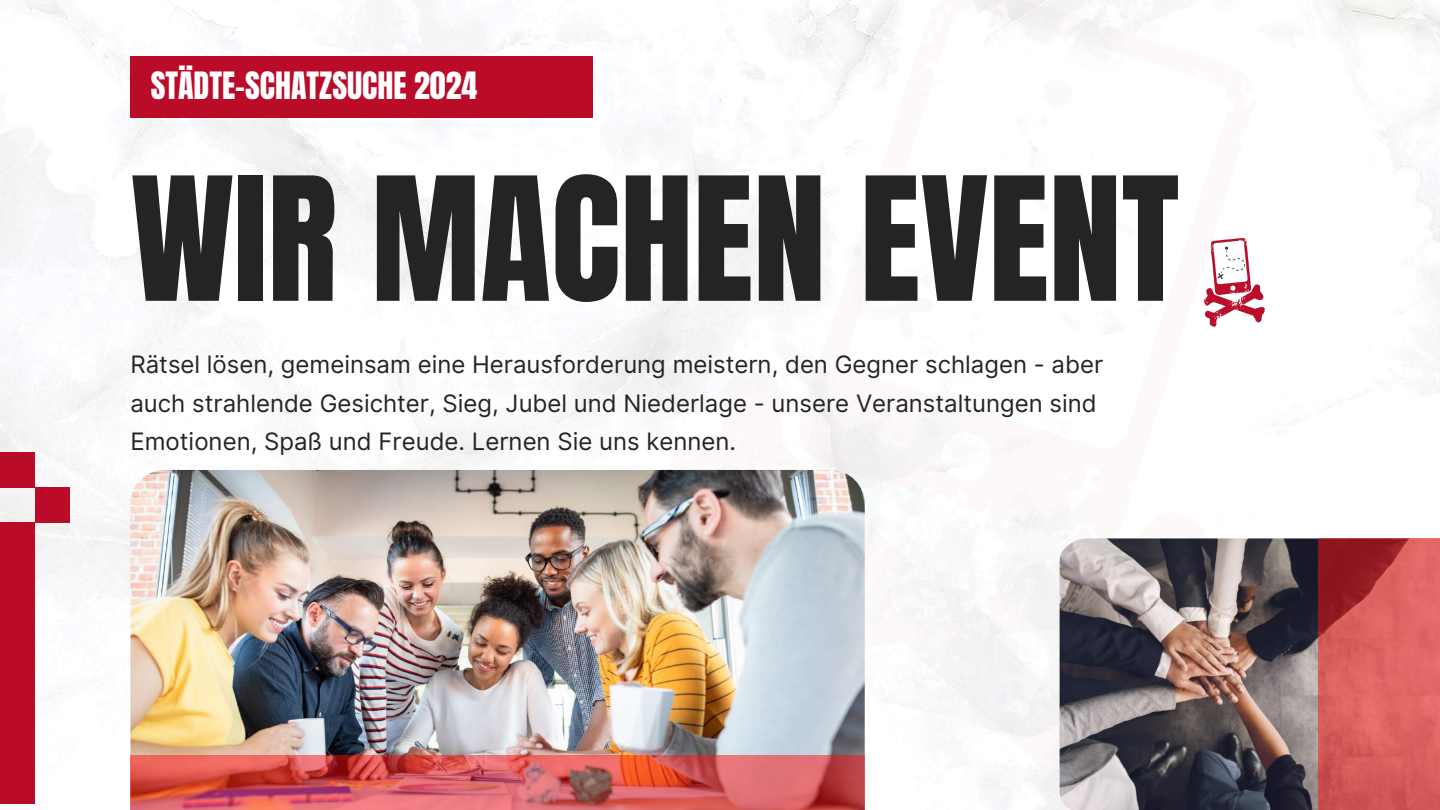
<style>
.page{position:relative;width:1440px;height:810px;background:#fff}
.page>*{position:absolute;margin:0;border:0;box-sizing:border-box;transform-origin:0 0}
.t1{font:146px "Anton";color:#242424}
.t2{font:32px "Anton";color:#fff}
.t3{font:24px/38.2px "Inter";color:#242424}
</style>
<div class="page">
<img style="left:0;top:0;width:215px;height:701px">
<div style="left:130px;top:56px;width:463px;height:62px;background:#ba0c28"></div>
<div style="left:0;top:522px;width:35px;height:282px;background:#ba0c28"></div>
<img style="left:215px;top:0;width:1225px;height:810px">
<img style="left:130px;top:470px;width:735px;height:286px">
<img style="left:1060px;top:538px;width:259px;height:272px">
<svg style="left:1319px;top:538px;width:121px;height:272px;background:#cf5656"></svg>
<img style="left:130px;top:756px;width:735px;height:54px">
<div style="left:35px;top:487px;width:35px;height:35px;background:#ba0c28"></div>
<div style="left:0;top:452px;width:35px;height:36px;background:#ba0c28"></div>
<img style="left:1165px;top:234px;width:135px;height:96px">
<h2 class="t2" style="left:151px;top:63px;width:328px">STÄDTE-SCHATZSUCHE 2024</h2>
<h1 class="t1" style="left:130px;top:135px;width:1050px">WIR MACHEN EVENT</h1>
<p class="t3" style="left:130px;top:345px;width:974px">Rätsel lösen, gemeinsam eine Herausforderung meistern, den Gegner schlagen - aber auch strahlende Gesichter, Sieg, Jubel und Niederlage - unsere Veranstaltungen sind<br>Emotionen, Spaß und Freude. Lernen Sie uns kennen.</p>
</div>
